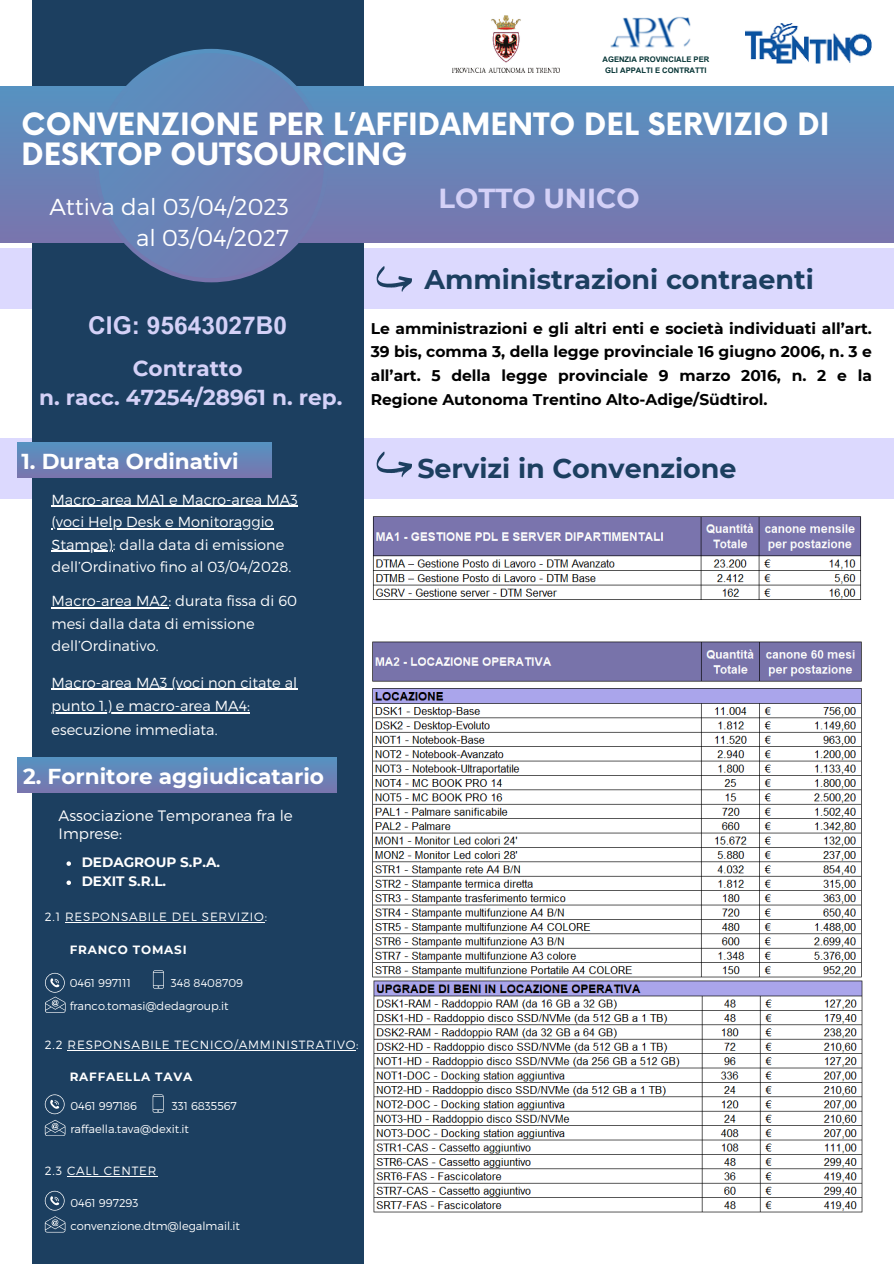
<style>
.page{position:relative;width:894px;height:1264px;background:#fff}
.page>*{position:absolute;margin:0;border:0;box-sizing:border-box;transform-origin:0 0}
.t1{font:700 30px/29.2px "Now";color:#fff}
.t2{font:700 27.45px "Montserrat";color:#d4d1f7}
.t3{font:700 27px "Montserrat";color:#1c3f60}
.t4{font:700 24.45px "Arial MT Pro";color:#d4d1f7}
.t5{font:300 23.1px/31.5px "Montserrat";color:#fff;text-align:right}
.t6{font:700 21.6px "Montserrat";color:#fff}
.t7{font:700 21.6px "Montserrat";color:#d4d1f7}
.t8{font:700 15.45px/23.7px "Montserrat";color:#000;text-align:justify}
.t9{font:300 15.15px/18px "Montserrat";color:#fff}
.t10{font:300 14.55px/22.5px "Montserrat";color:#fff}
.t11{font:700 13.65px "Montserrat";color:#fff}
.t12{font:300 12px "Montserrat";letter-spacing:.07em;color:#fff}
.t13{font:700 12px "Montserrat";letter-spacing:.07em;color:#fff}
.t14{font:300 11.4px "Montserrat";color:#fff}
.t15{font:700 7.65px "Arial MT Pro";color:#053435}
</style>
<div class="page">
<div style="left:0;top:438px;width:893px;height:60px;background:#dcd9fe"></div>
<div style="left:0;top:248px;width:893px;height:60px;background:#dcd9fe"></div>
<div style="left:32px;top:0;width:331px;height:1263px;background:#1c3f60"></div>
<div style="left:0;top:86px;width:893px;height:157px;background:linear-gradient(to bottom,#5692c1,#7974ad)"></div>
<svg style="left:94px;top:49px;width:234px;height:233px;fill:#6682b6"></svg>
<img style="left:610px;top:17px;width:81px;height:31px">
<img style="left:745px;top:23px;width:126px;height:41px">
<img style="left:452px;top:15px;width:107px;height:58px">
<svg style="left:376px;top:451px;width:36px;height:26px"></svg>
<div style="left:18px;top:443px;width:253px;height:34px;background:linear-gradient(to bottom,#5692c1,#7776ae)"></div>
<svg style="left:45px;top:972px;width:20px;height:40px"></svg>
<svg style="left:45px;top:1094px;width:20px;height:41px"></svg>
<svg style="left:45px;top:1216px;width:20px;height:15px"></svg>
<svg style="left:45px;top:1190px;width:20px;height:20px"></svg>
<svg style="left:18px;top:757px;width:318px;height:35px;background:#6684b7"></svg>
<svg style="left:153px;top:1094px;width:10px;height:18px"></svg>
<svg style="left:153px;top:970px;width:11px;height:18px"></svg>
<svg style="left:376px;top:266px;width:36px;height:26px"></svg>
<img style="left:372px;top:641px;width:490px;height:571px">
<img style="left:372px;top:516px;width:490px;height:84px">
<hr style="left:52px;top:505px;width:246px;height:2px;background:#fff">
<hr style="left:52px;top:528px;width:221px;height:1px;background:#fff">
<hr style="left:52px;top:550px;width:61px;height:2px;background:#fff">
<svg style="left:52px;top:607px;width:13px;height:1px"></svg>
<hr style="left:65px;top:607px;width:103px;height:1px;background:#fff">
<svg style="left:52px;top:688px;width:13px;height:2px"></svg>
<hr style="left:65px;top:688px;width:232px;height:2px;background:#fff">
<hr style="left:52px;top:712px;width:198px;height:1px;background:#fff">
<hr style="left:65px;top:922px;width:200px;height:1px;background:#fff">
<hr style="left:68px;top:1049px;width:288px;height:1px;background:#fff">
<hr style="left:67px;top:1175px;width:90px;height:1px;background:#fff">
<svg style="left:66px;top:861px;width:5px;height:4px"></svg>
<svg style="left:66px;top:880px;width:5px;height:5px"></svg>
<p class="t15" style="left:602px;top:57px;width:108px">AGENZIA PROVINCIALE PER</p>
<p class="t15" style="left:605px;top:67px;width:103px">GLI APPALTI E CONTRATTI</p>
<h2 class="t1" style="left:22px;top:112px;width:809px">CONVENZIONE PER L’AFFIDAMENTO DEL SERVIZIO DI<br>DESKTOP OUTSOURCING</h2>
<p class="t5" style="left:49px;top:190px;width:241px">Attiva dal 03/04/2023 al 03/04/2027</p>
<p class="t4" style="left:88px;top:316px;width:200px">CIG: 95643027B0</p>
<p class="t7" style="left:133px;top:355px;width:111px">Contratto</p>
<p class="t7" style="left:39px;top:384px;width:304px">n. racc. 47254/28961 n. rep.</p>
<h5 class="t2" style="left:438px;top:181px;width:202px">LOTTO UNICO</h5>
<p class="t3" style="left:424px;top:262px;width:391px">Amministrazioni contraenti</p>
<p class="t8" style="left:370px;top:316px;width:502px">Le amministrazioni e gli altri enti e società individuati all’art.<br>39 bis, comma 3, della legge provinciale 16 giugno 2006, n. 3 e all’art. 5 della legge provinciale 9 marzo 2016, n. 2 e la Regione Autonoma Trentino Alto-Adige/Südtirol.</p>
<p class="t6" style="left:22px;top:447px;width:218px">1. Durata Ordinativi</p>
<p class="t10" style="left:52px;top:487px;width:248px">Macro-area MA1 e Macro-area MA3</p>
<p class="t10" style="left:52px;top:510px;width:223px">(voci Help Desk e Monitoraggio</p>
<p class="t10" style="left:52px;top:532px;width:241px">Stampe): dalla data di emissione dell’Ordinativo fino al 03/04/2028.</p>
<p class="t10" style="left:52px;top:589px;width:247px">Macro-area MA2: durata fissa di 60 mesi dalla data di emissione dell’Ordinativo.</p>
<p class="t10" style="left:52px;top:670px;width:247px">Macro-area MA3 (voci non citate al</p>
<p class="t10" style="left:52px;top:693px;width:200px;line-height:23.7px">punto 1.) e macro-area MA4: esecuzione immediata.</p>
<p class="t6" style="left:23px;top:762px;width:302px">2. Fornitore aggiudicatario</p>
<p class="t9" style="left:59px;top:805px;width:236px">Associazione Temporanea fra le<br>Imprese:</p>
<p class="t11" style="left:82px;top:853px;width:140px">DEDAGROUP S.P.A.</p>
<p class="t11" style="left:82px;top:873px;width:86px">DEXIT S.R.L.</p>
<p class="t12" style="left:45px;top:909px;width:224px">2.1 RESPONSABILE DEL SERVIZIO:</p>
<p class="t13" style="left:70px;top:941px;width:118px">FRANCO TOMASI</p>
<p class="t14" style="left:70px;top:975px;width:63px">0461 997111</p>
<p class="t14" style="left:171px;top:975px;width:73px">348 8408709</p>
<p class="t14" style="left:70px;top:998px;width:160px">franco.tomasi@dedagroup.it</p>
<p class="t12" style="left:45px;top:1036px;width:315px">2.2 RESPONSABILE TECNICO/AMMINISTRATIVO:</p>
<p class="t13" style="left:70px;top:1069px;width:124px">RAFFAELLA TAVA</p>
<p class="t14" style="left:70px;top:1098px;width:68px">0461 997186</p>
<p class="t14" style="left:172px;top:1098px;width:67px">331 6835567</p>
<p class="t14" style="left:70px;top:1121px;width:120px">raffaella.tava@dexit.it</p>
<p class="t12" style="left:45px;top:1162px;width:113px">2.3 CALL CENTER</p>
<p class="t14" style="left:70px;top:1195px;width:70px">0461 997293</p>
<p class="t14" style="left:70px;top:1218px;width:171px">convenzione.dtm@legalmail.it</p>
<h4 class="t3" style="left:417px;top:451px;width:320px">Servizi in Convenzione</h4>
</div>
